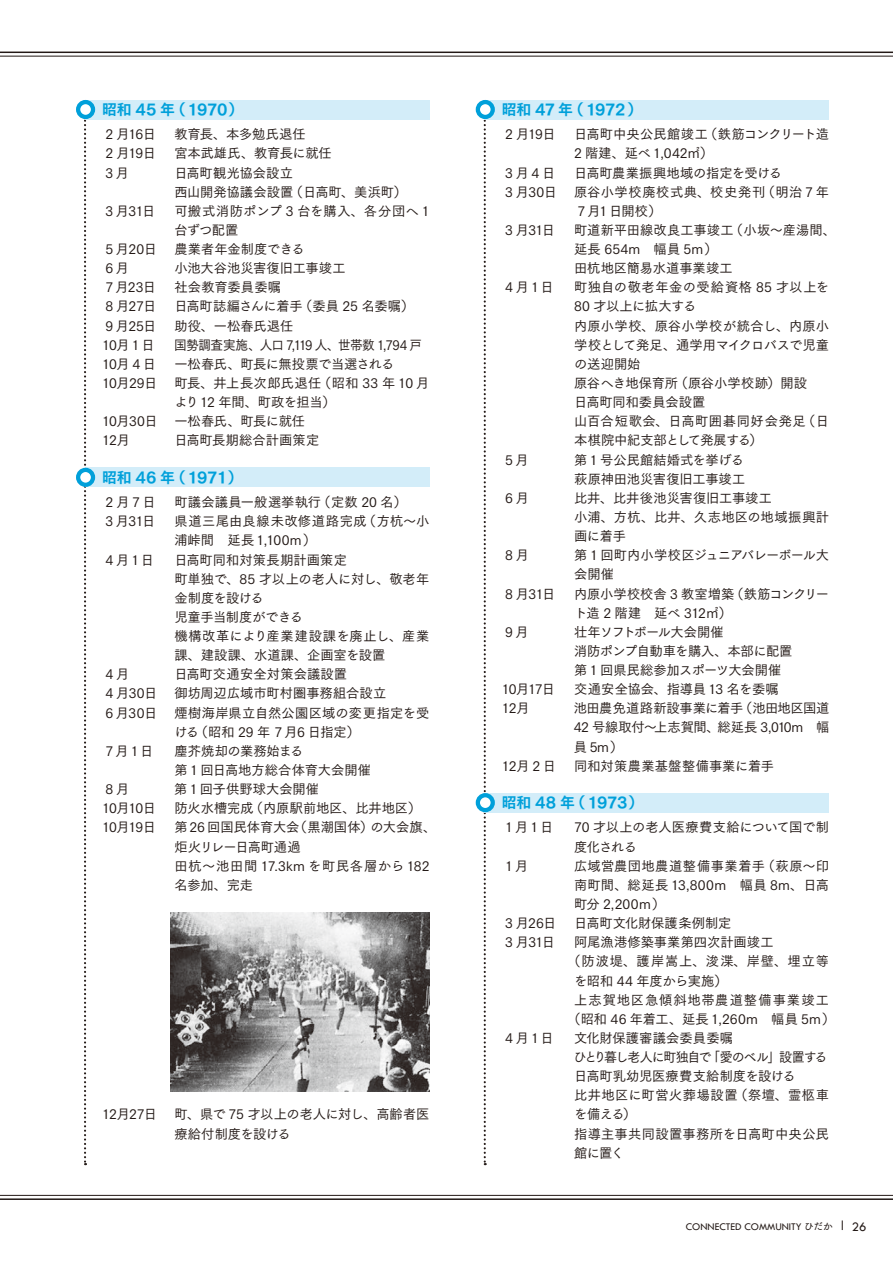
<style>
.page{position:relative;width:893px;height:1263px;background:#fff}
.page>*{position:absolute;margin:0;border:0;box-sizing:border-box;transform-origin:0 0}
.t1{font:14.85px "Tsuku Go Pro E";letter-spacing:-.025em;color:#00a0da}
.t2{font:13.35px/19.2px "Tsuku Go Pro M";letter-spacing:-.005em;color:#231916}
.t3{font:13.35px/19.2px "Tsuku Go Pro M";letter-spacing:-.035em;color:#231916}
.t4{font:13.35px/19.2px "Tsuku Go Pro M";letter-spacing:-.025em;color:#231916}
.t5{font:13.35px/19.2px "Tsuku Go Pro M";letter-spacing:.025em;color:#231916}
.t6{font:13.35px/19.2px "Tsuku Go Pro M";letter-spacing:.035em;color:#231916}
.t7{font:13.35px "Tsuku Go Pro M";letter-spacing:-.04em;color:#231916;scale:.95 1}
.t8{font:13.35px/19.2px "Tsuku Go Pro M";letter-spacing:.015em;color:#231916}
.t9{font:13.35px/19.2px "Tsuku Go Pro M";letter-spacing:-.04em;color:#231916}
.t10{font:13.35px "Tsuku Go Pro M";letter-spacing:.02em;color:#231916}
.t11{font:13.35px "Tsuku Go Pro M";letter-spacing:.065em;color:#231916}
.t12{font:13.35px "Tsuku Go Pro M";letter-spacing:.07em;color:#231916}
.t13{font:13.35px "Tsuku Go Pro M";letter-spacing:-.03em;color:#231916}
.t14{font:13.35px "Tw Cen";color:#231916}
.t15{font:10.65px "Tw Cen";color:#231916}
.s1{font-family:"Tsuku Go Pro D";font-size:9.6px}
</style>
<div class="page">
<hr style="left:0;top:52px;width:893px;height:1px;background:#231916">
<hr style="left:0;top:56px;width:893px;height:1px;background:#231916">
<hr style="left:0;top:1198px;width:893px;height:2px;background:#231916">
<hr style="left:0;top:1195px;width:893px;height:1px;background:#231916">
<svg style="left:84px;top:119px;width:2px;height:1046px"></svg>
<svg style="left:484px;top:119px;width:2px;height:1046px"></svg>
<div style="left:85px;top:100px;width:344px;height:19px;background:#d3edf9"></div>
<div style="left:85px;top:468px;width:344px;height:19px;background:#d3edf9"></div>
<img style="left:170px;top:913px;width:259px;height:178px">
<div style="left:485px;top:100px;width:344px;height:19px;background:#d3edf9"></div>
<div style="left:485px;top:793px;width:344px;height:19px;background:#d3edf9"></div>
<div style="left:78px;top:102px;width:15px;height:15px;background:#fff;border-radius:50%"></div>
<div style="left:76px;top:100px;width:19px;height:19px;border:4px solid #00a0da;border-radius:50%"></div>
<div style="left:78px;top:470px;width:15px;height:15px;background:#fff;border-radius:50%"></div>
<div style="left:76px;top:468px;width:19px;height:19px;border:4px solid #00a0da;border-radius:50%"></div>
<div style="left:478px;top:102px;width:15px;height:15px;background:#fff;border-radius:50%"></div>
<div style="left:476px;top:100px;width:19px;height:19px;border:4px solid #00a0da;border-radius:50%"></div>
<div style="left:478px;top:795px;width:15px;height:15px;background:#fff;border-radius:50%"></div>
<div style="left:476px;top:793px;width:19px;height:19px;border:4px solid #00a0da;border-radius:50%"></div>
<p class="t1" style="left:102px;top:96px;width:143px">昭和 45 年（1970）</p>
<p class="t2" style="left:105px;top:123px;width:52px">2 月16日</p>
<p class="t2" style="left:174px;top:123px;width:133px">教育長、本多勉氏退任</p>
<p class="t2" style="left:105px;top:142px;width:52px">2 月19日</p>
<p class="t2" style="left:174px;top:142px;width:159px">宮本武雄氏、教育長に就任</p>
<p class="t2" style="left:105px;top:161px;width:25px">3月</p>
<p class="t2" style="left:174px;top:161px;width:234px">日高町観光協会設立<br>西山開発協議会設置（日高町、美浜町）</p>
<p class="t2" style="left:105px;top:200px;width:52px">3 月31日</p>
<p class="t8" style="left:174px;top:200px;width:257px">可搬式消防ポンプ 3 台を購入、各分団へ 1台ずつ配置</p>
<p class="t2" style="left:105px;top:238px;width:53px">5 月20日</p>
<p class="t2" style="left:174px;top:238px;width:132px">農業者年金制度できる</p>
<p class="t2" style="left:105px;top:257px;width:25px">6月</p>
<p class="t2" style="left:174px;top:257px;width:173px">小池大谷池災害復旧工事竣工</p>
<p class="t2" style="left:105px;top:276px;width:52px">7 月23日</p>
<p class="t2" style="left:174px;top:276px;width:108px">社会教育委員委嘱</p>
<p class="t2" style="left:105px;top:295px;width:53px">8 月27日</p>
<p class="t4" style="left:174px;top:295px;width:241px">日高町誌編さんに着手（委員 25 名委嘱）</p>
<p class="t2" style="left:105px;top:314px;width:53px">9 月25日</p>
<p class="t2" style="left:174px;top:314px;width:121px">助役、一松春氏退任</p>
<p class="t2" style="left:102px;top:334px;width:54px">10月1日</p>
<p class="t7" style="left:174px;top:334px;width:263px">国勢調査実施、人口 7,119 人、世帯数 1,794 戸</p>
<p class="t2" style="left:102px;top:353px;width:56px">10月 4 日</p>
<p class="t13" style="left:174px;top:353px;width:222px">一松春氏、町長に無投票で当選される</p>
<p class="t2" style="left:102px;top:372px;width:57px">10月29日</p>
<p class="t10" style="left:174px;top:372px;width:257px">町長、井上長次郎氏退任（昭和 33 年 10 月</p>
<p class="t3" style="left:174px;top:391px;width:163px">より12 年間、町政を担当）</p>
<p class="t3" style="left:102px;top:410px;width:205px">10月30日 一松春氏、町長に就任</p>
<p class="t2" style="left:102px;top:429px;width:30px">12月</p>
<p class="t2" style="left:174px;top:429px;width:147px">日高町長期総合計画策定</p>
<p class="t1" style="left:102px;top:464px;width:142px">昭和 46 年（1971）</p>
<p class="t2" style="left:105px;top:491px;width:52px">2月7日</p>
<p class="t2" style="left:174px;top:491px;width:234px">町議会議員一般選挙執行（定数 20 名）</p>
<p class="t2" style="left:105px;top:510px;width:52px">3 月31日</p>
<p class="t5" style="left:174px;top:510px;width:257px">県道三尾由良線未改修道路完成（方杭～小浦峠間　延長 1,100m）</p>
<p class="t2" style="left:105px;top:548px;width:50px">4月1日</p>
<p class="t2" style="left:174px;top:548px;width:257px">日高町同和対策長期計画策定<br>町単独で、85 才以上の老人に対し、敬老年金制度を設ける<br>児童手当制度ができる<br>機構改革により産業建設課を廃止し、産業課、建設課、水道課、企画室を設置</p>
<p class="t2" style="left:105px;top:663px;width:25px">4月</p>
<p class="t2" style="left:174px;top:663px;width:174px">日高町交通安全対策会議設置</p>
<p class="t2" style="left:105px;top:682px;width:53px">4 月30日</p>
<p class="t2" style="left:174px;top:682px;width:214px">御坊周辺広域市町村圏事務組合設立</p>
<p class="t2" style="left:105px;top:701px;width:53px">6 月30日</p>
<p class="t2" style="left:174px;top:701px;width:257px">煙樹海岸県立自然公園区域の変更指定を受ける（昭和 29 年 7 月6 日指定）</p>
<p class="t2" style="left:105px;top:740px;width:50px">7月1日</p>
<p class="t2" style="left:174px;top:740px;width:198px">塵芥焼却の業務始まる<br>第 1 回日高地方総合体育大会開催</p>
<p class="t2" style="left:105px;top:778px;width:25px">8月</p>
<p class="t2" style="left:174px;top:778px;width:146px">第 1回子供野球大会開催</p>
<p class="t2" style="left:102px;top:797px;width:56px">10月10日</p>
<p class="t2" style="left:174px;top:797px;width:248px">防火水槽完成（内原駅前地区、比井地区）</p>
<p class="t2" style="left:102px;top:816px;width:56px">10月19日</p>
<p class="t2" style="left:174px;top:816px;width:263px">第26 回国民体育大会（黒潮国体）の大会旗、炬火リレー日高町通過<br>田杭～池田間 17.3km を町民各層から 182名参加、完走</p>
<p class="t2" style="left:102px;top:1103px;width:57px">12月27日</p>
<p class="t2" style="left:174px;top:1103px;width:257px">町、県で 75 才以上の老人に対し、高齢者医療給付制度を設ける</p>
<p class="t1" style="left:502px;top:96px;width:142px">昭和 47 年（1972）</p>
<p class="t2" style="left:505px;top:123px;width:52px">2 月19日</p>
<p class="t2" style="left:574px;top:123px;width:257px">日高町中央公民館竣工（鉄筋コンクリート造<br>2 階建、延べ 1,042㎡）</p>
<p class="t2" style="left:505px;top:161px;width:52px">3月4日</p>
<p class="t2" style="left:574px;top:161px;width:209px">日高町農業振興地域の指定を受ける</p>
<p class="t2" style="left:505px;top:181px;width:53px">3 月30日</p>
<p class="t6" style="left:574px;top:181px;width:257px">原谷小学校廃校式典、校史発刊（明治 7 年<br>7 月1日開校）</p>
<p class="t2" style="left:505px;top:219px;width:52px">3 月31日</p>
<p class="t2" style="left:574px;top:219px;width:263px">町道新平田線改良工事竣工（小坂～産湯間、延長 654m　幅員 5m）<br>田杭地区簡易水道事業竣工</p>
<p class="t2" style="left:505px;top:276px;width:50px">4月1日</p>
<p class="t2" style="left:574px;top:276px;width:257px">町独自の敬老年金の受給資格 85 才以上を<br>80 才以上に拡大する<br>内原小学校、原谷小学校が統合し、内原小学校として発足、通学用マイクロバスで児童の送迎開始<br>原谷へき地保育所（原谷小学校跡）開設<br>日高町同和委員会設置<br>山百合短歌会、日高町囲碁同好会発足（日本棋院中紀支部として発展する）</p>
<p class="t2" style="left:505px;top:448px;width:25px">5月</p>
<p class="t2" style="left:574px;top:448px;width:173px">第 1 号公民館結婚式を挙げる萩原神田池災害復旧工事竣工</p>
<p class="t2" style="left:505px;top:487px;width:25px">6月</p>
<p class="t2" style="left:574px;top:487px;width:257px">比井、比井後池災害復旧工事竣工<br>小浦、方杭、比井、久志地区の地域振興計画に着手</p>
<p class="t2" style="left:505px;top:544px;width:25px">8月</p>
<p class="t9" style="left:574px;top:544px;width:257px">第 1 回町内小学校区ジュニアバレーボール大会開催</p>
<p class="t2" style="left:505px;top:582px;width:52px">8 月31日</p>
<p class="t4" style="left:574px;top:582px;width:257px">内原小学校校舎 3 教室増築（鉄筋コンクリート造 2 階建　延べ 312㎡）</p>
<p class="t2" style="left:505px;top:621px;width:25px">9月</p>
<p class="t3" style="left:574px;top:621px;width:220px">壮年ソフトボール大会開催<br>消防ポンプ自動車を購入、本部に配置第 1 回県民総参加スポーツ大会開催</p>
<p class="t2" style="left:502px;top:678px;width:55px">10月17日</p>
<p class="t2" style="left:574px;top:678px;width:206px">交通安全協会、指導員 13 名を委嘱</p>
<p class="t2" style="left:502px;top:697px;width:30px">12月</p>
<p class="t2" style="left:574px;top:697px;width:257px;text-align:justify">池田農免道路新設事業に着手（池田地区国道42 号線取付～上志賀間、総延長 3,010m　幅員 5m）</p>
<p class="t2" style="left:502px;top:755px;width:56px">12月2日</p>
<p class="t2" style="left:574px;top:755px;width:202px">同和対策農業基盤整備事業に着手</p>
<p class="t1" style="left:502px;top:789px;width:143px">昭和 48 年（1973）</p>
<p class="t2" style="left:505px;top:816px;width:50px">1月1日</p>
<p class="t2" style="left:574px;top:816px;width:257px">70 才以上の老人医療費支給について国で制度化される</p>
<p class="t2" style="left:505px;top:854px;width:25px">1月</p>
<p class="t2" style="left:574px;top:854px;width:257px;text-align:justify">広域営農団地農道整備事業着手（萩原～印南町間、総延長 13,800m　幅員 8m、日高町分 2,200m）</p>
<p class="t2" style="left:505px;top:912px;width:53px">3 月26日</p>
<p class="t2" style="left:574px;top:912px;width:159px">日高町文化財保護条例制定</p>
<p class="t2" style="left:505px;top:931px;width:52px">3 月31日</p>
<p class="t2" style="left:574px;top:931px;width:201px">阿尾漁港修築事業第四次計画竣工</p>
<p class="t11" style="left:567px;top:950px;width:263px">（防波堤、護岸嵩上、浚渫、岸壁、埋立等</p>
<p class="t2" style="left:574px;top:969px;width:155px">を昭和 44 年度から実施）</p>
<p class="t12" style="left:574px;top:988px;width:257px">上志賀地区急傾斜地帯農道整備事業竣工</p>
<p class="t2" style="left:567px;top:1008px;width:269px">（昭和 46 年着工、延長 1,260m　幅員 5m）</p>
<p class="t2" style="left:505px;top:1027px;width:50px">4月1日</p>
<p class="t2" style="left:574px;top:1027px;width:257px">文化財保護審議会委員委嘱<br>ひとり暮し老人に町独自で「愛のベル」設置する日高町乳幼児医療費支給制度を設ける<br>比井地区に町営火葬場設置（祭壇、霊柩車を備える）<br>指導主事共同設置事務所を日高町中央公民館に置く</p>
<p class="t15" style="left:686px;top:1220px;width:148px">CONNECTED COMMUNITY <span class="s1">ひだか</span></p>
<p class="t14" style="left:852px;top:1219px;width:16px">26</p>
</div>
